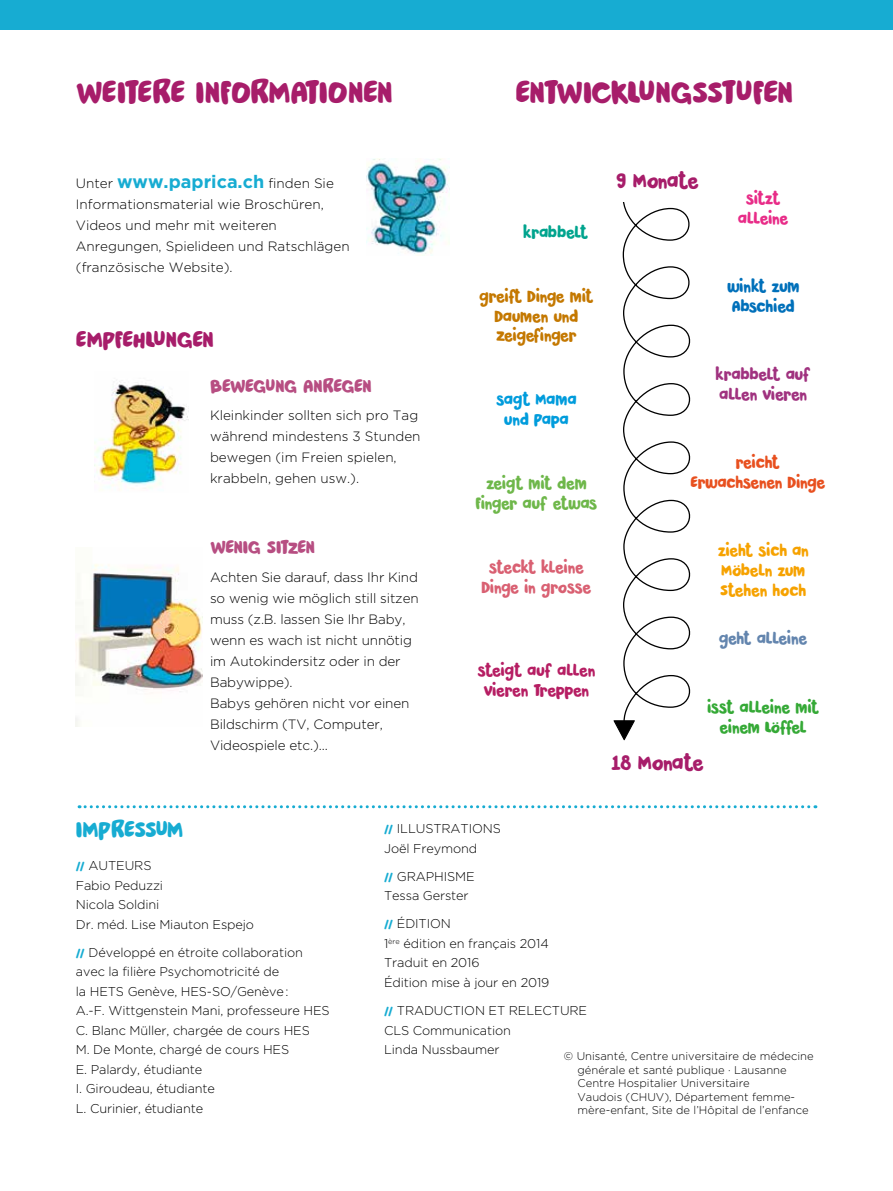
<style>
.page{position:relative;width:893px;height:1191px;background:#fff}
.page>*{position:absolute;margin:0;border:0;box-sizing:border-box;transform-origin:0 0}
.t1{font:33px "Pardesi";letter-spacing:-.03em;color:#a71d6a}
.t2{font:24px "Pardesi";letter-spacing:-.025em;color:#a71d6a}
.t3{font:24px "Pardesi";letter-spacing:-.03em;color:#17acd2}
.t4{font:21px "Pardesi";letter-spacing:-.03em;color:#a71d6a}
.t5{font:19.5px "Pardesi";letter-spacing:-.03em;color:#b74e82}
.t6{font:16.5px/19.8px "Pardesi";letter-spacing:-.03em;color:#c47800;text-align:center}
.t7{font:16.5px/19.8px "Pardesi";letter-spacing:-.03em;color:#f6a200}
.t8{font:16.5px/19.8px "Pardesi";letter-spacing:-.03em;color:#b61e63;text-align:center}
.t9{font:16.5px/19.8px "Pardesi";letter-spacing:-.03em;color:#35a936;text-align:center}
.t10{font:16.5px/19.8px "Pardesi";letter-spacing:-.03em;color:#6eb74a;text-align:center}
.t11{font:16.5px/19.8px "Pardesi";letter-spacing:-.035em;color:#d96072;text-align:center}
.t12{font:16.5px/19.8px "Pardesi";letter-spacing:-.03em;color:#a0327f}
.t13{font:16.5px/19.8px "Pardesi";letter-spacing:-.03em;color:#e8501f;text-align:center}
.t14{font:16.5px/19.8px "Pardesi";letter-spacing:-.03em;color:#0070ba}
.t15{font:16.5px/19.8px "Pardesi";letter-spacing:-.02em;color:#009cdc;text-align:center}
.t16{font:16.5px/19.8px "Pardesi";letter-spacing:-.035em;color:#e82c88;text-align:center}
.t17{font:16.5px "Pardesi";letter-spacing:-.03em;color:#6385ae}
.t18{font:16.5px "Pardesi";letter-spacing:-.02em;color:#00a48e}
.t19{font:300 13.5px/21px "Gotham";color:#000}
.t20{font:300 12.75px/19.5px "Gotham";letter-spacing:-.01em;color:#000}
.t21{font:300 11.25px/13.5px "Gotham";color:#000}
.s1{font-weight:700;font-size:18px;color:#17acd2}
.s2{font-family:"Pardesi";font-weight:400;color:#17acd2}
</style>
<div class="page">
<div style="left:0;top:0;width:893px;height:30px;background:#17acd2"></div>
<svg style="left:613px;top:202px;width:78px;height:538px"></svg>
<img style="left:76px;top:564px;width:127px;height:162px">
<img style="left:95px;top:381px;width:94px;height:109px">
<img style="left:366px;top:159px;width:83px;height:95px">
<svg style="left:79px;top:805px;width:737px;height:3px"></svg>
<h1 class="t1" style="left:76px;top:68px;width:318px">WEITERE INFORMATIONEN</h1>
<p class="t19" style="left:76px;top:173px;width:275px">Unter <span class="s1">www.paprica.ch</span> finden Sie Informationsmaterial wie Broschüren, Videos und mehr mit weiteren Anregungen, Spielideen und Ratschlägen (französische Website).</p>
<h2 class="t2" style="left:76px;top:322px;width:140px">EMPFEHLUNGEN</h2>
<h3 class="t5" style="left:210px;top:371px;width:163px">BEWEGUNG ANREGEN</h3>
<p class="t19" style="left:210px;top:404px;width:212px">Kleinkinder sollten sich pro Tag während mindestens 3 Stunden bewegen (im Freien spielen, krabbeln, gehen usw.).</p>
<h3 class="t5" style="left:210px;top:533px;width:106px">WENIG SITZEN</h3>
<p class="t19" style="left:210px;top:567px;width:210px">Achten Sie darauf, dass Ihr Kind so wenig wie möglich still sitzen muss (z.B. lassen Sie Ihr Baby, wenn es wach ist nicht unnötig im Autokindersitz oder in der<br>Babywippe).<br>Babys gehören nicht vor einen<br>Bildschirm (TV, Computer,<br>Videospiele etc.)...</p>
<h1 class="t1" style="left:515px;top:68px;width:279px">ENTWICKLUNGSSTUFEN</h1>
<p class="t18" style="left:523px;top:220px;width:67px">KRABBELT</p>
<h3 class="t4" style="left:616px;top:165px;width:84px">9 MONATE</h3>
<p class="t16" style="left:738px;top:188px;width:52px">SITZT<br>ALLEINE</p>
<p class="t6" style="left:479px;top:286px;width:116px">GREIFT DINGE MIT<br>DAUMEN UND<br>ZEIGEFINGER</p>
<p class="t15" style="left:496px;top:389px;width:82px">SAGT MAMA<br>UND PAPA</p>
<p class="t10" style="left:475px;top:473px;width:123px">ZEIGT MIT DEM<br>FINGER AUF ETWAS</p>
<p class="t11" style="left:481px;top:557px;width:112px">STECKT KLEINE<br>DINGE IN GROSSE</p>
<p class="t8" style="left:477px;top:660px;width:119px">STEIGT AUF ALLEN<br>VIEREN TREPPEN</p>
<p class="t14" style="left:727px;top:276px;width:74px">WINKT ZUM<br>ABSCHIED</p>
<p class="t12" style="left:716px;top:364px;width:97px">KRABBELT AUF<br>ALLEN VIEREN</p>
<p class="t13" style="left:690px;top:452px;width:136px">REICHT<br>ERWACHSENEN DINGE</p>
<p class="t7" style="left:718px;top:540px;width:93px">ZIEHT SICH AN<br>MÖBELN ZUM<br>STEHEN HOCH</p>
<p class="t17" style="left:719px;top:626px;width:90px">GEHT ALLEINE</p>
<p class="t9" style="left:707px;top:697px;width:113px">ISST ALLEINE MIT<br>EINEM LÖFFEL</p>
<h3 class="t4" style="left:611px;top:747px;width:94px">18 MONATE</h3>
<h2 class="t3" style="left:76px;top:811px;width:109px">IMPRESSUM</h2>
<p class="t20" style="left:76px;top:856px;width:180px"><span class="s2">//</span> AUTEURS<br>Fabio Peduzzi<br>Nicola Soldini<br>Dr. méd. Lise Miauton Espejo</p>
<p class="t20" style="left:76px;top:942px;width:255px"><span class="s2">//</span> Développé en étroite collaboration avec la filière Psychomotricité de<br>la HETS Genève, HES-SO/Genève:<br>A.-F. Wittgenstein Mani, professeure HES<br>C. Blanc Müller, chargée de cours HES<br>M. De Monte, chargé de cours HES<br>E. Palardy, étudiante<br>I. Giroudeau, étudiante<br>L. Curinier, étudiante</p>
<p class="t20" style="left:384px;top:819px;width:118px"><span class="s2">//</span> ILLUSTRATIONS<br>Joël Freymond</p>
<p class="t20" style="left:384px;top:866px;width:92px"><span class="s2">//</span> GRAPHISME<br>Tessa Gerster</p>
<p class="t20" style="left:384px;top:914px;width:167px"><span class="s2">//</span> ÉDITION<br>1<sup>ère</sup> édition en français 2014<br>Traduit en 2016<br>Édition mise à jour en 2019</p>
<p class="t20" style="left:384px;top:1000px;width:205px"><span class="s2">//</span> TRADUCTION ET RELECTURE<br>CLS Communication<br>Linda Nussbaumer</p>
<p class="t21" style="left:577px;top:1049px;width:238px;text-indent:-14px">© Unisanté, Centre universitaire de médecine générale et santé publique · Lausanne Centre Hospitalier Universitaire<br>Vaudois (CHUV), Département femme&shy;mère-enfant, Site de l’Hôpital de l’enfance</p>
</div>
